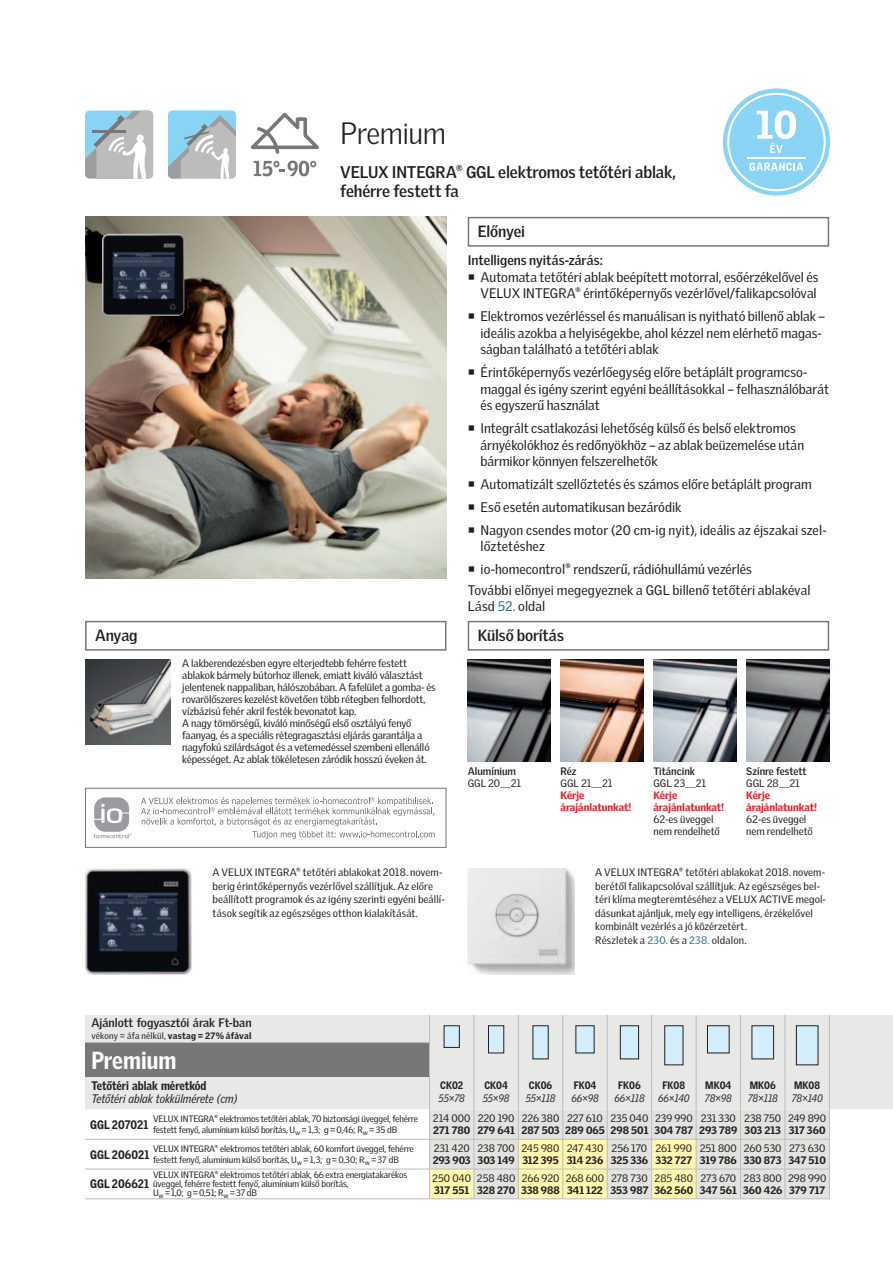
<style>
.page{position:relative;width:893px;height:1263px;background:#fff}
.page>*{position:absolute;margin:0;border:0;box-sizing:border-box;transform-origin:0 0}
.t1{font:300 30px "Velux Gothic";letter-spacing:-.02em;color:#231f20}
.t2{font:900 24px "Velux Gothic";color:#fff;scale:.9 1}
.t3{font:700 16.5px/19.5px "Velux Gothic";letter-spacing:-.01em;color:#231f20}
.t4{font:700 15.75px "Velux Gothic";letter-spacing:-.01em;color:#231f20}
.t5{font:13.5px/16.5px "Velux Gothic";color:#231f20}
.t6{font:700 13.5px "Velux Gothic";color:#231f20}
.t7{font:900 12px "Velux Gothic";color:#231f20;scale:.9 1}
.t8{font:italic 12px "Velux Gothic";color:#231f20;scale:.9 1}
.t9{font:700 12px "Velux Gothic";color:#231f20}
.t10{font:10.5px/12px "Velux Gothic";letter-spacing:-.01em;color:#231f20}
.t11{font:10.5px/13.5px "Velux Gothic";letter-spacing:.01em;color:#231f20}
.t12{font:900 10.5px "Velux Gothic";color:#231f20}
.t13{font:900 10.5px/12px "Velux Gothic";color:#ee1d23}
.t14{font:italic 10.5px "Velux Gothic";color:#231f20;scale:.9 1}
.t15{font:900 10.5px "Velux Gothic";color:#231f20;scale:.9 1}
.t16{font:700 10.5px "Velux Gothic";color:#231f20}
.t17{font:9px/10.5px "Velux Gothic";letter-spacing:-.01em;color:#231f20}
.t18{font:9px "Velux Gothic";letter-spacing:.02em;color:#231f20}
.s1{color:#296895}
.s2{font-weight:900}
</style>
<div class="page">
<div style="left:468px;top:217px;width:361px;height:30px;border:2px solid #767778"></div>
<svg style="left:85px;top:111px;width:68px;height:68px;background:#b3c3c8"></svg>
<div style="left:168px;top:111px;width:68px;height:67px;background:#89d3f4;border-radius:5px"></div>
<svg style="left:168px;top:115px;width:68px;height:64px"></svg>
<svg style="left:254px;top:161px;width:62px;height:15px"></svg>
<svg style="left:251px;top:113px;width:68px;height:41px"></svg>
<svg style="left:723px;top:88px;width:107px;height:108px"></svg>
<img style="left:85px;top:217px;width:361px;height:361px">
<div style="left:468px;top:621px;width:361px;height:30px;border:2px solid #767778"></div>
<img style="left:468px;top:659px;width:83px;height:102px">
<img style="left:561px;top:659px;width:82px;height:102px">
<img style="left:653px;top:659px;width:83px;height:102px">
<img style="left:746px;top:659px;width:83px;height:102px">
<svg style="left:85px;top:1015px;width:808px;height:184px"></svg>
<hr style="left:429px;top:1198px;width:401px;height:1px;background:#bcbdbb">
<div style="left:444px;top:1026px;width:15px;height:21px;background:#d4effb"></div>
<div style="left:444px;top:1025px;width:16px;height:23px;border:1px solid #231f20"></div>
<div style="left:488px;top:1026px;width:16px;height:27px;background:#d4effb"></div>
<div style="left:488px;top:1025px;width:16px;height:28px;border:1px solid #231f20"></div>
<div style="left:533px;top:1026px;width:15px;height:33px;background:#d4effb"></div>
<div style="left:576px;top:1026px;width:18px;height:27px;background:#d4effb"></div>
<div style="left:620px;top:1026px;width:19px;height:33px;background:#d4effb"></div>
<div style="left:620px;top:1025px;width:19px;height:34px;border:1px solid #231f20"></div>
<div style="left:665px;top:1026px;width:18px;height:39px;background:#d4effb"></div>
<div style="left:664px;top:1025px;width:19px;height:40px;border:1px solid #231f20"></div>
<div style="left:707px;top:1026px;width:22px;height:27px;background:#d4effb"></div>
<div style="left:707px;top:1025px;width:22px;height:28px;border:1px solid #231f20"></div>
<div style="left:752px;top:1026px;width:22px;height:33px;background:#d4effb"></div>
<div style="left:752px;top:1025px;width:22px;height:34px;border:1px solid #231f20"></div>
<div style="left:796px;top:1026px;width:22px;height:39px;background:#d4effb"></div>
<div style="left:796px;top:1025px;width:22px;height:40px;border:1px solid #231f20"></div>
<img style="left:102px;top:234px;width:82px;height:82px;border-radius:7px">
<div style="left:85px;top:621px;width:361px;height:30px;border:2px solid #767778"></div>
<img style="left:85px;top:660px;width:85px;height:84px">
<div style="left:85px;top:788px;width:361px;height:60px;border:1px solid #767778"></div>
<svg style="left:141px;top:797px;width:294px;height:42px"></svg>
<svg style="left:94px;top:797px;width:37px;height:41px"></svg>
<img style="left:85px;top:868px;width:106px;height:106px">
<img style="left:468px;top:868px;width:106px;height:106px">
<h1 class="t1" style="left:340px;top:123px;width:107px">Premium</h1>
<p class="t4" style="left:95px;top:630px;width:44px">Anyag</p>
<p class="t3" style="left:340px;top:164px;width:337px">VELUX INTEGRA® GGL elektromos tetőtéri ablak, fehérre festett fa</p>
<p class="t10" style="left:182px;top:658px;width:255px">A lakberendezésben egyre elterjedtebb fehérre festett ablakok bármely bútorhoz illenek, emiatt kiváló választást jelentenek nappaliban, hálószobában. A fafelület a gomba- és rovarölőszeres kezelést követően több rétegben felhordott, vízbázisú fehér akril festék bevonatot kap.<br>A nagy tömörségű, kiváló minőségű első osztályú fenyő faanyag, és a speciális rétegragasztási eljárás garantálja a nagyfokú szilárdságot és a vetemedéssel szembeni ellenálló képességet. Az ablak tökéletesen záródik hosszú éveken át.</p>
<p class="t4" style="left:478px;top:226px;width:49px">Előnyei</p>
<p class="t6" style="left:468px;top:256px;width:137px">Intelligens nyitás-zárás:</p>
<p class="t5" style="left:468px;top:270px;width:352px;text-align:right">○ Automata tetőtéri ablak beépített motorral, esőérzékelővel és<br>VELUX INTEGRA® érintőképernyős vezérlővel/falikapcsolóval</p>
<p class="t5" style="left:480px;top:309px;width:346px;text-indent:-13px">○ Elektromos vezérléssel és manuálisan is nyitható billenő ablak – ideális azokba a helyiségekbe, ahol kézzel nem elérhető magas&shy;ságban található a tetőtéri ablak</p>
<p class="t5" style="left:480px;top:365px;width:350px;text-indent:-13px">○ Érintőképernyős vezérlőegység előre betáplált programcso&shy;maggal és igény szerint egyéni beállításokkal – felhasználóbarát és egyszerű használat</p>
<p class="t5" style="left:480px;top:421px;width:325px;text-indent:-13px">○ Integrált csatlakozási lehetőség külső és belső elektromos árnyékolókhoz és redőnyökhöz – az ablak beüzemelése után bármikor könnyen felszerelhetők</p>
<p class="t5" style="left:468px;top:477px;width:346px">○ Automatizált szellőztetés és számos előre betáplált program</p>
<p class="t5" style="left:468px;top:500px;width:215px">○ Eső esetén automatikusan bezáródik</p>
<p class="t5" style="left:480px;top:523px;width:348px;text-indent:-13px">○ Nagyon csendes motor (20 cm-ig nyit), ideális az éjszakai szel&shy;lőztetéshez</p>
<p class="t5" style="left:468px;top:560px;width:344px;line-height:20.7px">○ io-homecontrol® rendszerű, rádióhullámú vezérlés<br>További előnyei megegyeznek a GGL billenő tetőtéri ablakéval</p>
<p class="t5" style="left:468px;top:599px;width:79px">Lásd <span class="s1">52.</span> oldal</p>
<p class="t4" style="left:478px;top:630px;width:88px">Külső borítás</p>
<p class="t16" style="left:468px;top:768px;width:50px">Alumínium</p>
<p class="t10" style="left:468px;top:778px;width:55px">GGL 20__21</p>
<p class="t16" style="left:561px;top:768px;width:17px">Réz</p>
<p class="t10" style="left:561px;top:778px;width:54px">GGL 21__21</p>
<p class="t13" style="left:561px;top:791px;width:72px">Kérje árajánlatunkat!</p>
<p class="t16" style="left:653px;top:768px;width:43px">Titáncink</p>
<p class="t10" style="left:653px;top:778px;width:54px">GGL 23__21</p>
<p class="t13" style="left:653px;top:791px;width:72px">Kérje árajánlatunkat!</p>
<p class="t10" style="left:653px;top:814px;width:68px">62-es üveggel nem rendelhető</p>
<p class="t16" style="left:746px;top:768px;width:62px">Színre festett</p>
<p class="t10" style="left:746px;top:778px;width:55px">GGL 28__21</p>
<p class="t13" style="left:746px;top:791px;width:72px">Kérje árajánlatunkat!</p>
<p class="t10" style="left:746px;top:814px;width:68px">62-es üveggel nem rendelhető</p>
<p class="t11" style="left:213px;top:866px;width:234px">A VELUX INTEGRA® tetőtéri ablakokat 2018. novem&shy;berig érintőképernyős vezérlővel szállítjuk. Az előre beállított programok és az igény szerinti egyéni beállí&shy;tások segítik az egészséges otthon kialakítását.</p>
<p class="t11" style="left:595px;top:866px;width:232px">A VELUX INTEGRA® tetőtéri ablakokat 2018. novem&shy;berétől falikapcsolóval szállítjuk. Az egészséges bel&shy;téri klíma megteremtéséhez a VELUX ACTIVE megol&shy;dásunkat ajánljuk, mely egy intelligens, érzékelővel kombinált vezérlés a jó közérzetért.<br>Részletek a <span class="s1">230.</span> és a <span class="s1">238.</span> oldalon.</p>
<p class="t9" style="left:91px;top:1018px;width:162px">Ajánlott fogyasztói árak Ft-ban</p>
<p class="t18" style="left:91px;top:1032px;width:161px">vékony = áfa nélkül, <span class="s2">vastag = 27% áfával</span></p>
<h2 class="t2" style="left:91px;top:1052px;width:96px">Premium</h2>
<p class="t7" style="left:91px;top:1081px;width:129px">Tetőtéri ablak méretkód</p>
<p class="t15" style="left:440px;top:1082px;width:27px">CK02</p>
<p class="t15" style="left:484px;top:1082px;width:28px">CK04</p>
<p class="t15" style="left:529px;top:1082px;width:27px">CK06</p>
<p class="t15" style="left:574px;top:1082px;width:27px">FK04</p>
<p class="t15" style="left:618px;top:1082px;width:27px">FK06</p>
<p class="t15" style="left:663px;top:1082px;width:27px">FK08</p>
<p class="t15" style="left:705px;top:1082px;width:30px">MK04</p>
<p class="t15" style="left:750px;top:1082px;width:30px">MK06</p>
<p class="t15" style="left:794px;top:1082px;width:30px">MK08</p>
<p class="t8" style="left:91px;top:1094px;width:164px">Tetőtéri ablak tokkülmérete (cm)</p>
<p class="t14" style="left:439px;top:1094px;width:31px">55×78</p>
<p class="t14" style="left:483px;top:1094px;width:31px">55×98</p>
<p class="t14" style="left:526px;top:1094px;width:35px">55×118</p>
<p class="t14" style="left:571px;top:1094px;width:32px">66×98</p>
<p class="t14" style="left:614px;top:1094px;width:35px">66×118</p>
<p class="t14" style="left:658px;top:1094px;width:36px">66×140</p>
<p class="t14" style="left:705px;top:1094px;width:31px">78×98</p>
<p class="t14" style="left:748px;top:1094px;width:35px">78×118</p>
<p class="t14" style="left:792px;top:1094px;width:36px">78×140</p>
<p class="t7" style="left:90px;top:1120px;width:66px">GGL 207021</p>
<p class="t17" style="left:153px;top:1114px;width:266px">VELUX INTEGRA® elektromos tetőtéri ablak, 70 biztonsági üveggel, fehérre festett fenyő, alumínium külső borítás, U<sub>w</sub> = 1,3; g = 0,46; R<sub>w</sub> = 35 dB</p>
<p class="t10" style="left:433px;top:1113px;width:395px">214 000 220 190 226 380 227 610 235 040 239 990 231 330 238 750 249 890</p>
<p class="t12" style="left:433px;top:1127px;width:394px">271 780 279 641 287 503 289 065 298 501 304 787 293 789 303 213 317 360</p>
<p class="t7" style="left:90px;top:1150px;width:67px">GGL 206021</p>
<p class="t17" style="left:153px;top:1144px;width:262px">VELUX INTEGRA® elektromos tetőtéri ablak, 60 komfort üveggel, fehérre festett fenyő, alumínium külső borítás, U<sub>w</sub> = 1,3; g = 0,30; R<sub>w</sub> = 37 dB</p>
<p class="t10" style="left:434px;top:1143px;width:393px">231 420 238 700 245 980 247 430 256 170 261 990 251 800 260 530 273 630</p>
<p class="t12" style="left:433px;top:1157px;width:395px">293 903 303 149 312 395 314 236 325 336 332 727 319 786 330 873 347 510</p>
<p class="t7" style="left:90px;top:1180px;width:67px">GGL 206621</p>
<p class="t17" style="left:153px;top:1171px;width:256px;line-height:9px">VELUX INTEGRA® elektromos tetőtéri ablak, 66 extra energiatakarékos üveggel, fehérre festett fenyő, alumínium külső borítás,<br>U<sub>w</sub> = 1,0; g = 0,51; R<sub>w</sub> = 37 dB</p>
<p class="t10" style="left:432px;top:1173px;width:396px">250 040 258 480 266 920 268 600 278 730 285 480 273 670 283 800 298 990</p>
<p class="t12" style="left:434px;top:1186px;width:392px">317 551 328 270 338 988 341 122 353 987 362 560 347 561 360 426 379 717</p>
</div>
